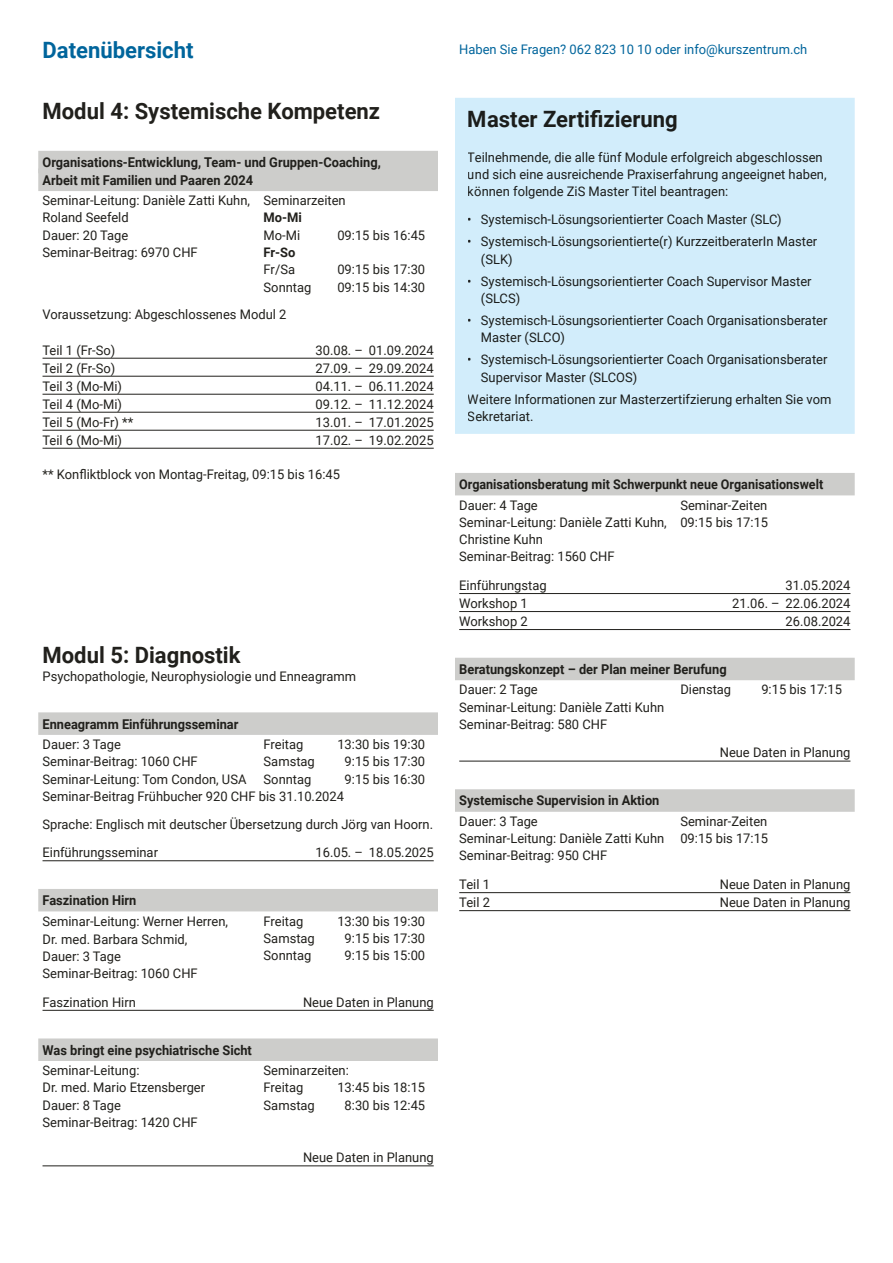
<style>
.page{position:relative;width:893px;height:1263px;background:#fff}
.page>*{position:absolute;margin:0;border:0;box-sizing:border-box;transform-origin:0 0}
.t1{font:700 22.5px "Roboto";color:#21201c}
.t2{font:700 22.5px "Roboto";color:#00659c}
.t3{font:700 13.5px/17.7px "Roboto";color:#21201c;scale:.95 1}
.t4{font:700 13.5px "Roboto";color:#21201c;scale:.93 1}
.t5{font:13.2px/17.2px "Roboto";color:#21201c}
.t6{font:13.2px "Roboto";color:#00659c}
.t7{font:700 13.2px "Roboto";color:#21201c}
</style>
<div class="page">
<div style="left:38px;top:712px;width:400px;height:23px;background:#cdcdcb"></div>
<hr style="left:43px;top:860px;width:391px;height:1px;background:#21201c">
<div style="left:38px;top:889px;width:400px;height:22px;background:#cdcdcb"></div>
<hr style="left:43px;top:1010px;width:391px;height:1px;background:#21201c">
<div style="left:38px;top:1038px;width:400px;height:23px;background:#cdcdcb"></div>
<hr style="left:43px;top:1165px;width:391px;height:1px;background:#21201c">
<div style="left:455px;top:473px;width:400px;height:22px;background:#cdcdcb"></div>
<hr style="left:459px;top:593px;width:391px;height:1px;background:#21201c">
<hr style="left:459px;top:611px;width:391px;height:1px;background:#21201c">
<hr style="left:459px;top:629px;width:391px;height:1px;background:#21201c">
<div style="left:455px;top:658px;width:400px;height:22px;background:#cdcdcb"></div>
<hr style="left:459px;top:761px;width:391px;height:1px;background:#21201c">
<div style="left:455px;top:789px;width:400px;height:23px;background:#cdcdcb"></div>
<hr style="left:459px;top:892px;width:391px;height:1px;background:#21201c">
<hr style="left:459px;top:910px;width:391px;height:1px;background:#21201c">
<div style="left:38px;top:151px;width:400px;height:22px;background:#cdcdcb"></div>
<div style="left:38px;top:169px;width:400px;height:22px;background:#cdcdcb"></div>
<hr style="left:43px;top:358px;width:391px;height:1px;background:#21201c">
<hr style="left:43px;top:376px;width:391px;height:1px;background:#21201c">
<hr style="left:43px;top:394px;width:391px;height:1px;background:#21201c">
<hr style="left:43px;top:412px;width:391px;height:1px;background:#21201c">
<hr style="left:43px;top:430px;width:391px;height:1px;background:#21201c">
<hr style="left:43px;top:448px;width:391px;height:1px;background:#21201c">
<div style="left:455px;top:98px;width:400px;height:336px;background:#d2edfb"></div>
<h1 class="t2" style="left:43px;top:35px;width:153px">Datenübersicht</h1>
<p class="t6" style="left:459px;top:40px;width:350px">Haben Sie Fragen? 062 823 10 10 oder info@kurszentrum.ch</p>
<h1 class="t1" style="left:43px;top:95px;width:339px">Modul 4: Systemische Kompetenz</h1>
<p class="t3" style="left:43px;top:153px;width:358px">Organisations-Entwicklung, Team- und Gruppen-Coaching,<br>Arbeit mit Familien und Paaren 2024</p>
<p class="t5" style="left:43px;top:191px;width:209px">Seminar-Leitung: Danièle Zatti Kuhn,<br>Roland Seefeld<br>Dauer: 20 Tage<br>Seminar-Beitrag: 6970 CHF</p>
<p class="t5" style="left:264px;top:191px;width:84px">Seminarzeiten</p>
<p class="t7" style="left:264px;top:209px;width:40px">Mo-Mi</p>
<p class="t5" style="left:264px;top:226px;width:38px">Mo-Mi</p>
<p class="t5" style="left:337px;top:226px;width:89px">09:15 bis 16:45</p>
<p class="t7" style="left:264px;top:243px;width:33px">Fr-So</p>
<p class="t5" style="left:264px;top:260px;width:33px">Fr/Sa</p>
<p class="t5" style="left:337px;top:260px;width:89px">09:15 bis 17:30</p>
<p class="t5" style="left:264px;top:278px;width:49px">Sonntag</p>
<p class="t5" style="left:337px;top:278px;width:89px">09:15 bis 14:30</p>
<p class="t5" style="left:43px;top:305px;width:245px">Voraussetzung: Abgeschlossenes Modul 2</p>
<p class="t5" style="left:43px;top:341px;width:74px">Teil 1 (Fr-So)</p>
<p class="t5" style="left:315px;top:341px;width:120px">30.08. – 01.09.2024</p>
<p class="t5" style="left:43px;top:359px;width:74px">Teil 2 (Fr-So)</p>
<p class="t5" style="left:315px;top:359px;width:120px">27.09. – 29.09.2024</p>
<p class="t5" style="left:43px;top:377px;width:81px">Teil 3 (Mo-Mi)</p>
<p class="t5" style="left:315px;top:377px;width:120px">04.11. – 06.11.2024</p>
<p class="t5" style="left:43px;top:395px;width:81px">Teil 4 (Mo-Mi)</p>
<p class="t5" style="left:315px;top:395px;width:120px">09.12. – 11.12.2024</p>
<p class="t5" style="left:43px;top:413px;width:92px">Teil 5 (Mo-Fr) **</p>
<p class="t5" style="left:315px;top:413px;width:120px">13.01. – 17.01.2025</p>
<p class="t5" style="left:43px;top:431px;width:81px">Teil 6 (Mo-Mi)</p>
<p class="t5" style="left:315px;top:431px;width:120px">17.02. – 19.02.2025</p>
<p class="t5" style="left:43px;top:465px;width:299px">** Konfliktblock von Montag-Freitag, 09:15 bis 16:45</p>
<h1 class="t1" style="left:43px;top:639px;width:200px">Modul 5: Diagnostik</h1>
<p class="t5" style="left:43px;top:667px;width:315px">Psychopathologie, Neurophysiologie und Enneagramm</p>
<p class="t3" style="left:43px;top:714px;width:208px">Enneagramm Einführungsseminar</p>
<p class="t5" style="left:43px;top:735px;width:205px">Dauer: 3 Tage<br>Seminar-Beitrag: 1060 CHF<br>Seminar-Leitung: Tom Condon, USA</p>
<p class="t5" style="left:264px;top:735px;width:41px">Freitag</p>
<p class="t5" style="left:337px;top:735px;width:89px">13:30 bis 19:30</p>
<p class="t5" style="left:264px;top:752px;width:53px">Samstag</p>
<p class="t5" style="left:345px;top:752px;width:82px">9:15 bis 17:30</p>
<p class="t5" style="left:264px;top:770px;width:49px">Sonntag</p>
<p class="t5" style="left:345px;top:770px;width:82px">9:15 bis 16:30</p>
<p class="t5" style="left:43px;top:782px;width:392px;line-height:28px">Seminar-Beitrag Frühbucher 920 CHF bis 31.10.2024<br>Sprache: Englisch mit deutscher Übersetzung durch Jörg van Hoorn.<br>Einführungsseminar</p>
<p class="t5" style="left:315px;top:843px;width:120px">16.05. – 18.05.2025</p>
<p class="t3" style="left:43px;top:891px;width:100px">Faszination Hirn</p>
<p class="t5" style="left:43px;top:912px;width:187px">Seminar-Leitung: Werner Herren,<br>Dr. med. Barbara Schmid,<br>Dauer: 3 Tage<br>Seminar-Beitrag: 1060 CHF</p>
<p class="t5" style="left:264px;top:912px;width:41px">Freitag</p>
<p class="t5" style="left:337px;top:912px;width:89px">13:30 bis 19:30</p>
<p class="t5" style="left:264px;top:929px;width:53px">Samstag</p>
<p class="t5" style="left:345px;top:929px;width:82px">9:15 bis 17:30</p>
<p class="t5" style="left:264px;top:946px;width:49px">Sonntag</p>
<p class="t5" style="left:345px;top:946px;width:82px">9:15 bis 15:00</p>
<p class="t5" style="left:43px;top:993px;width:95px">Faszination Hirn</p>
<p class="t5" style="left:303px;top:993px;width:132px">Neue Daten in Planung</p>
<p class="t3" style="left:43px;top:1040px;width:222px">Was bringt eine psychiatrische Sicht</p>
<p class="t5" style="left:43px;top:1061px;width:164px">Seminar-Leitung:<br>Dr. med. Mario Etzensberger<br>Dauer: 8 Tage<br>Seminar-Beitrag: 1420 CHF</p>
<p class="t5" style="left:264px;top:1061px;width:87px">Seminarzeiten:<br>Freitag</p>
<p class="t5" style="left:337px;top:1078px;width:89px">13:45 bis 18:15</p>
<p class="t5" style="left:264px;top:1096px;width:53px">Samstag</p>
<p class="t5" style="left:345px;top:1096px;width:82px">8:30 bis 12:45</p>
<p class="t5" style="left:303px;top:1148px;width:132px">Neue Daten in Planung</p>
<h1 class="t1" style="left:468px;top:104px;width:212px">Master Zertifizierung</h1>
<p class="t5" style="left:468px;top:148px;width:360px">Teilnehmende, die alle fünf Module erfolgreich abgeschlossen und sich eine ausreichende Praxiserfahrung angeeignet haben, können folgende ZiS Master Titel beantragen:</p>
<p class="t5" style="left:468px;top:210px;width:316px">• Systemisch-Lösungsorientierter Coach Master (SLC)</p>
<p class="t5" style="left:481px;top:232px;width:338px;text-indent:-13px">• Systemisch-Lösungsorientierte(r) KurzzeitberaterIn Master (SLK)</p>
<p class="t5" style="left:481px;top:272px;width:332px;text-indent:-13px">• Systemisch-Lösungsorientierter Coach Supervisor Master (SLCS)</p>
<p class="t5" style="left:481px;top:311px;width:348px;text-indent:-13px">• Systemisch-Lösungsorientierter Coach Organisationsberater<br>Master (SLCO)</p>
<p class="t5" style="left:481px;top:351px;width:348px;text-indent:-13px">• Systemisch-Lösungsorientierter Coach Organisationsberater<br>Supervisor Master (SLCOS)</p>
<p class="t5" style="left:468px;top:390px;width:365px">Weitere Informationen zur Masterzertifzierung erhalten Sie vom<br>Sekretariat.</p>
<p class="t4" style="left:459px;top:475px;width:393px">Organisationsberatung mit Schwerpunkt neue Organisationswelt</p>
<p class="t5" style="left:459px;top:496px;width:209px">Dauer: 4 Tage<br>Seminar-Leitung: Danièle Zatti Kuhn,<br>Christine Kuhn<br>Seminar-Beitrag: 1560 CHF</p>
<p class="t5" style="left:680px;top:496px;width:89px">Seminar-Zeiten<br>09:15 bis 17:15</p>
<p class="t5" style="left:459px;top:576px;width:89px">Einführungstag</p>
<p class="t5" style="left:785px;top:576px;width:66px">31.05.2024</p>
<p class="t5" style="left:459px;top:594px;width:70px">Workshop 1</p>
<p class="t5" style="left:732px;top:594px;width:120px">21.06. – 22.06.2024</p>
<p class="t5" style="left:459px;top:612px;width:70px">Workshop 2</p>
<p class="t5" style="left:785px;top:612px;width:66px">26.08.2024</p>
<p class="t3" style="left:459px;top:660px;width:283px">Beratungskonzept – der Plan meiner Berufung</p>
<p class="t5" style="left:459px;top:680px;width:206px">Dauer: 2 Tage<br>Seminar-Leitung: Danièle Zatti Kuhn<br>Seminar-Beitrag: 580 CHF</p>
<p class="t5" style="left:680px;top:680px;width:52px">Dienstag</p>
<p class="t5" style="left:761px;top:680px;width:82px">9:15 bis 17:15</p>
<p class="t5" style="left:720px;top:743px;width:132px">Neue Daten in Planung</p>
<p class="t3" style="left:459px;top:791px;width:212px">Systemische Supervision in Aktion</p>
<p class="t5" style="left:459px;top:812px;width:206px">Dauer: 3 Tage<br>Seminar-Leitung: Danièle Zatti Kuhn<br>Seminar-Beitrag: 950 CHF</p>
<p class="t5" style="left:680px;top:812px;width:89px">Seminar-Zeiten<br>09:15 bis 17:15</p>
<p class="t5" style="left:459px;top:875px;width:32px">Teil 1</p>
<p class="t5" style="left:720px;top:875px;width:132px">Neue Daten in Planung</p>
<p class="t5" style="left:459px;top:893px;width:32px">Teil 2</p>
<p class="t5" style="left:720px;top:893px;width:132px">Neue Daten in Planung</p>
</div>
